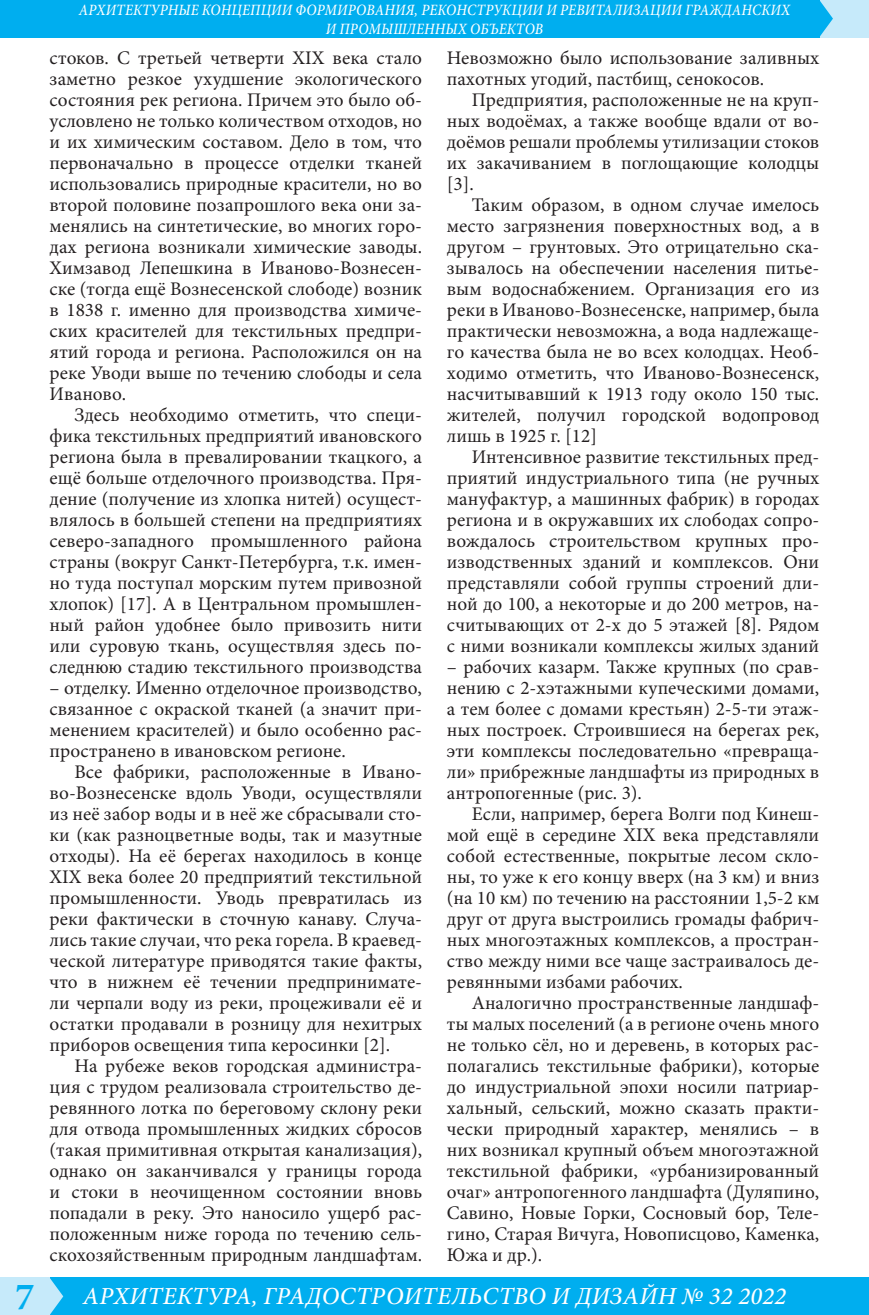
<style>
.page{position:relative;width:869px;height:1315px;background:#fff}
.page>*{position:absolute;margin:0;border:0;box-sizing:border-box;transform-origin:0 0}
.t1{font:700 38.5px "Minion Pro";color:#00aeef}
.t2{font:italic 500 24.5px "Minion Pro";letter-spacing:.01em;color:#fff}
.t3{font:19.25px/21px "Minion Pro";color:#231f20;text-align:justify}
.t4{font:italic 500 15.75px/18.9px "Minion Pro";letter-spacing:.01em;color:#fff;text-align:center;scale:.9 1}
</style>
<div class="page">
<div style="left:46px;top:1277px;width:822px;height:38px;background:#00aeef"></div>
<div style="left:819px;top:0;width:49px;height:37px;background:#c6eafa"></div>
<div style="left:0;top:1277px;width:50px;height:38px;background:#c6eafa"></div>
<div style="left:0;top:0;width:819px;height:37px;background:#00aeef"></div>
<svg style="left:50px;top:1278px;width:13px;height:37px"></svg>
<svg style="left:819px;top:0;width:13px;height:37px"></svg>
<p class="t4" style="left:79px;top:0;width:791px">АРХИТЕКТУРНЫЕ КОНЦЕПЦИИ ФОРМИРОВАНИЯ, РЕКОНСТРУКЦИИ И РЕВИТАЛИЗАЦИИ ГРАЖДАНСКИХ<br>И ПРОМЫШЛЕННЫХ ОБЪЕКТОВ</p>
<p class="t3" style="left:50px;top:47px;width:374px">стоков. С третьей четверти XIX века стало заметно резкое ухудшение экологического состояния рек региона. Причем это было об&shy;условлено не только количеством отходов, но и их химическим составом. Дело в том, что первоначально в процессе отделки тканей использовались природные красители, но во второй половине позапрошлого века они за&shy;менялись на синтетические, во многих горо&shy;дах региона возникали химические заводы.<br>Химзавод Лепешкина в Иваново-Вознесен&shy;ске (тогда ещё Вознесенской слободе) возник в 1838 г. именно для производства химиче&shy;ских красителей для текстильных предпри&shy;ятий города и региона. Расположился он на реке Уводи выше по течению слободы и села Иваново.</p>
<p class="t3" style="left:50px;top:404px;width:374px;text-indent:25px">Здесь необходимо отметить, что специ&shy;фика текстильных предприятий ивановского региона была в превалировании ткацкого, а ещё больше отделочного производства. Пря&shy;дение (получение из хлопка нитей) осущест&shy;влялось в большей степени на предприятиях северо-западного промышленного района страны (вокруг Санкт-Петербурга, т.к. имен&shy;но туда поступал морским путем привозной хлопок) [17]. А в Центральном промышлен&shy;ный район удобнее было привозить нити или суровую ткань, осуществляя здесь по&shy;следнюю стадию текстильного производства</p>
<p class="t3" style="left:50px;top:677px;width:374px">– отделку. Именно отделочное производство, связанное с окраской тканей (а значит при&shy;менением красителей) и было особенно рас&shy;пространено в ивановском регионе.</p>
<p class="t3" style="left:50px;top:761px;width:374px;text-indent:25px">Все фабрики, расположенные в Ивано&shy;во-Вознесенске вдоль Уводи, осуществляли из неё забор воды и в неё же сбрасывали сто&shy;ки (как разноцветные воды, так и мазутные отходы). На её берегах находилось в конце XIX века более 20 предприятий текстильной промышленности. Уводь превратилась из реки фактически в сточную канаву. Случа&shy;лись такие случаи, что река горела. В краевед&shy;ческой литературе приводятся такие факты, что в нижнем её течении предпринимате&shy;ли черпали воду из реки, процеживали её и остатки продавали в розницу для нехитрых приборов освещения типа керосинки [2].</p>
<p class="t3" style="left:50px;top:1055px;width:374px;text-indent:25px">На рубеже веков городская администра&shy;ция с трудом реализовала строительство де&shy;ревянного лотка по береговому склону реки для отвода промышленных жидких сбросов (такая примитивная открытая канализация), однако он заканчивался у границы города и стоки в неочищенном состоянии вновь попадали в реку. Это наносило ущерб рас&shy;положенным ниже города по течению сель&shy;скохозяйственным природным ландшафтам.</p>
<p class="t3" style="left:446px;top:47px;width:374px">Невозможно было использование заливных пахотных угодий, пастбищ, сенокосов.</p>
<p class="t3" style="left:446px;top:89px;width:374px;text-indent:25px">Предприятия, расположенные не на круп&shy;ных водоёмах, а также вообще вдали от во&shy;доёмов решали проблемы утилизации стоков их закачиванием в поглощающие колодцы [3].</p>
<p class="t3" style="left:446px;top:194px;width:374px;text-indent:25px">Таким образом, в одном случае имелось место загрязнения поверхностных вод, а в другом – грунтовых. Это отрицательно ска&shy;зывалось на обеспечении населения питье&shy;вым водоснабжением. Организация его из реки в Иваново-Вознесенске, например, была практически невозможна, а вода надлежаще&shy;го качества была не во всех колодцах. Необ&shy;ходимо отметить, что Иваново-Вознесенск, насчитывавший к 1913 году около 150 тыс. жителей, получил городской водопровод лишь в 1925 г. [12]</p>
<p class="t3" style="left:446px;top:446px;width:374px;text-indent:25px">Интенсивное развитие текстильных пред&shy;приятий индустриального типа (не ручных мануфактур, а машинных фабрик) в городах региона и в окружавших их слободах сопро&shy;вождалось строительством крупных про&shy;изводственных зданий и комплексов. Они представляли собой группы строений дли&shy;ной до 100, а некоторые и до 200 метров, на&shy;считывающих от 2-х до 5 этажей [8]. Рядом с ними возникали комплексы жилых зданий</p>
<p class="t3" style="left:446px;top:656px;width:374px">– рабочих казарм. Также крупных (по срав&shy;нению с 2-хэтажными купеческими домами, а тем более с домами крестьян) 2-5-ти этаж&shy;ных построек. Строившиеся на берегах рек, эти комплексы последовательно «превраща&shy;ли» прибрежные ландшафты из природных в антропогенные (рис. 3).</p>
<p class="t3" style="left:446px;top:803px;width:374px;text-indent:25px">Если, например, берега Волги под Кинеш&shy;мой ещё в середине XIX века представляли собой естественные, покрытые лесом скло&shy;ны, то уже к его концу вверх (на 3 км) и вниз (на 10 км) по течению на расстоянии 1,5-2 км друг от друга выстроились громады фабрич&shy;ных многоэтажных комплексов, а простран&shy;ство между ними все чаще застраивалось де&shy;ревянными избами рабочих.</p>
<p class="t3" style="left:446px;top:992px;width:374px;text-indent:25px">Аналогично пространственные ландшаф&shy;ты малых поселений (а в регионе очень много не только сёл, но и деревень, в которых рас&shy;полагались текстильные фабрики), которые до индустриальной эпохи носили патриар&shy;хальный, сельский, можно сказать практи&shy;чески природный характер, менялись – в них возникал крупный объем многоэтажной текстильной фабрики, «урбанизированный очаг» антропогенного ландшафта (Дуляпино, Савино, Новые Горки, Сосновый бор, Теле&shy;гино, Старая Вичуга, Новописцово, Каменка, Южа и др.).</p>
<h1 class="t1" style="left:15px;top:1269px;width:21px">7</h1>
<p class="t2" style="left:83px;top:1279px;width:704px">АРХИТЕКТУРА, ГРАДОСТРОИТЕЛЬСТВО И ДИЗАЙН № 32 2022</p>
</div>
